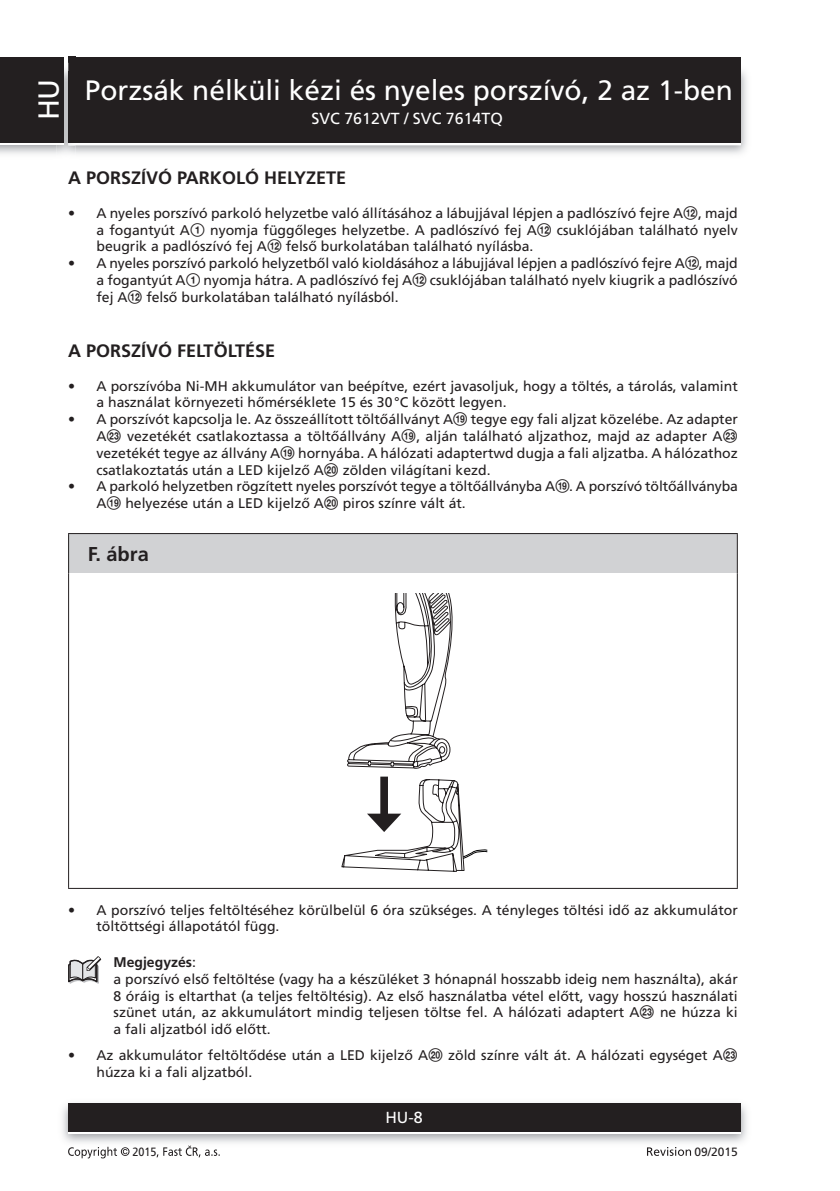
<style>
.page{position:relative;width:840px;height:1191px;background:#fff}
.page>*{position:absolute;margin:0;border:0;box-sizing:border-box;transform-origin:0 0}
.t1{font:29px "Frutiger CE";color:#fff}
.t2{font:28px "Frutiger CE";color:#fff}
.text_7{font:700 20px "Frutiger CE";color:#231f20}
.titulek_9{font:700 18px "Frutiger CE";color:#231f20}
.t3{font:16px "Frutiger CE";color:#fff}
.skulickou{font:14px/16.8px "Frutiger CE";color:#231f20;text-align:justify}
.text_7-2{font:700 14px "Frutiger CE";color:#231f20}
.t4{font:12px "Frutiger CE";color:#231f20}
.t5{font:12px "Frutiger CE";color:#231f20;scale:.9 1}
.s1{font-family:"Zz 3"}
.s2{font-weight:400}
</style>
<div class="page">
<img style="left:0;top:63px;width:747px;height:91px">
<img style="left:740px;top:68px;width:1px;height:75px">
<div style="left:68px;top:59px;width:672px;height:86px;background:#fff"></div>
<div style="left:68px;top:57px;width:672px;height:86px;background:#231f20"></div>
<img style="left:62px;top:1103px;width:685px;height:40px">
<div style="left:68px;top:1106px;width:672px;height:28px;background:linear-gradient(to right,#fff,#fff)"></div>
<div style="left:68px;top:1103px;width:672px;height:28px;background:#231f20"></div>
<div style="left:0;top:59px;width:64px;height:86px;background:#fff"></div>
<div style="left:0;top:57px;width:64px;height:86px;background:#231f20"></div>
<svg style="left:68px;top:1146px;width:61px;height:12px"></svg>
<svg style="left:156px;top:1145px;width:64px;height:12px"></svg>
<svg style="left:647px;top:1147px;width:43px;height:8px"></svg>
<div style="left:69px;top:533px;width:668px;height:40px;background:#d1d2d4"></div>
<hr style="left:68px;top:533px;width:669px;height:1px;background:#231f20">
<hr style="left:68px;top:534px;width:1px;height:39px;background:#231f20">
<hr style="left:736px;top:534px;width:1px;height:39px;background:#231f20">
<hr style="left:68px;top:573px;width:1px;height:315px;background:#231f20">
<hr style="left:736px;top:573px;width:1px;height:315px;background:#231f20">
<hr style="left:68px;top:888px;width:669px;height:1px;background:#231f20">
<svg style="left:341px;top:593px;width:146px;height:278px"></svg>
<svg style="left:68px;top:956px;width:33px;height:27px"></svg>
<h1 class="t1" style="left:32px;top:120px;width:43px;rotate:-90deg">HU</h1>
<h2 class="t2" style="left:85px;top:74px;width:649px">Porzsák nélküli kézi és nyeles porszívó, 2 az 1-ben</h2>
<p class="t3" style="left:311px;top:110px;width:193px">SVC 7612VT / SVC 7614TQ</p>
<p class="titulek_9" style="left:68px;top:168px;width:279px">A PORSZÍVÓ PARKOLÓ HELYZETE</p>
<p class="skulickou" style="left:96px;top:204px;width:642px;text-indent:-28px">• A nyeles porszívó parkoló helyzetbe való állításához a lábujjával lépjen a padlószívó fejre A<span class="s1">QS</span>, majd a fogantyút A<span class="s1">1</span> nyomja függőleges helyzetbe. A padlószívó fej A<span class="s1">QS</span> csuklójában található nyelv beugrik a padlószívó fej A<span class="s1">QS</span> felső burkolatában található nyílásba.</p>
<p class="skulickou" style="left:96px;top:255px;width:642px;text-indent:-28px">• A nyeles porszívó parkoló helyzetből való kioldásához a lábujjával lépjen a padlószívó fejre A<span class="s1">QS</span>, majd a fogantyút A<span class="s1">1</span> nyomja hátra. A padlószívó fej A<span class="s1">QS</span> csuklójában található nyelv kiugrik a padlószívó fej A<span class="s1">QS</span> felső burkolatában található nyílásból.</p>
<p class="titulek_9" style="left:68px;top:340px;width:208px">A PORSZÍVÓ FELTÖLTÉSE</p>
<p class="skulickou" style="left:96px;top:377px;width:642px;text-indent:-28px">• A porszívóba Ni-MH akkumulátor van beépítve, ezért javasoljuk, hogy a töltés, a tárolás, valamint a használat környezeti hőmérséklete 15 és 30°C között legyen.</p>
<p class="skulickou" style="left:96px;top:411px;width:642px;text-indent:-28px">• A porszívót kapcsolja le. Az összeállított töltőállványt A<span class="s1">QL</span> tegye egy fali aljzat közelébe. Az adapter A<span class="s1">WD</span> vezetékét csatlakoztassa a töltőállvány A<span class="s1">QL</span>, alján található aljzathoz, majd az adapter A<span class="s1">WD </span>vezetékét tegye az állvány A<span class="s1">QL</span> hornyába. A hálózati adaptertwd dugja a fali aljzatba. A hálózathoz csatlakoztatás után a LED kijelző A<span class="s1">W;</span> zölden világítani kezd.</p>
<p class="skulickou" style="left:96px;top:478px;width:642px;text-indent:-28px">• A parkoló helyzetben rögzített nyeles porszívót tegye a töltőállványba A<span class="s1">QL</span>. A porszívó töltőállványba<br>A<span class="s1">QL</span> helyezése után a LED kijelző A<span class="s1">W;</span> piros színre vált át.</p>
<p class="text_7" style="left:88px;top:543px;width:62px">F. ábra</p>
<p class="skulickou" style="left:96px;top:901px;width:642px;text-indent:-28px">• A porszívó teljes feltöltéséhez körülbelül 6 óra szükséges. A tényleges töltési idő az akkumulátor töltöttségi állapotától függ.</p>
<p class="text_7-2" style="left:113px;top:954px;width:84px">Megjegyzés<span class="s2">:</span></p>
<p class="skulickou" style="left:113px;top:970px;width:625px">a porszívó első feltöltése (vagy ha a készüléket 3 hónapnál hosszabb ideig nem használta), akár 8 óráig is eltarthat (a teljes feltöltésig). Az első használatba vétel előtt, vagy hosszú használati szünet után, az akkumulátort mindig teljesen töltse fel. A hálózati adaptert A<span class="s1">WD</span> ne húzza ki a fali aljzatból idő előtt.</p>
<p class="skulickou" style="left:96px;top:1046px;width:642px;text-indent:-28px">• Az akkumulátor feltöltődése után a LED kijelző A<span class="s1">W;</span> zöld színre vált át. A hálózati egységet A<span class="s1">WD </span>húzza ki a fali aljzatból.</p>
<p class="t3" style="left:385px;top:1108px;width:39px">HU-8</p>
<p class="t5" style="left:132px;top:1144px;width:28px">2015</p>
<p class="t4" style="left:694px;top:1144px;width:45px">09/2015</p>
</div>
